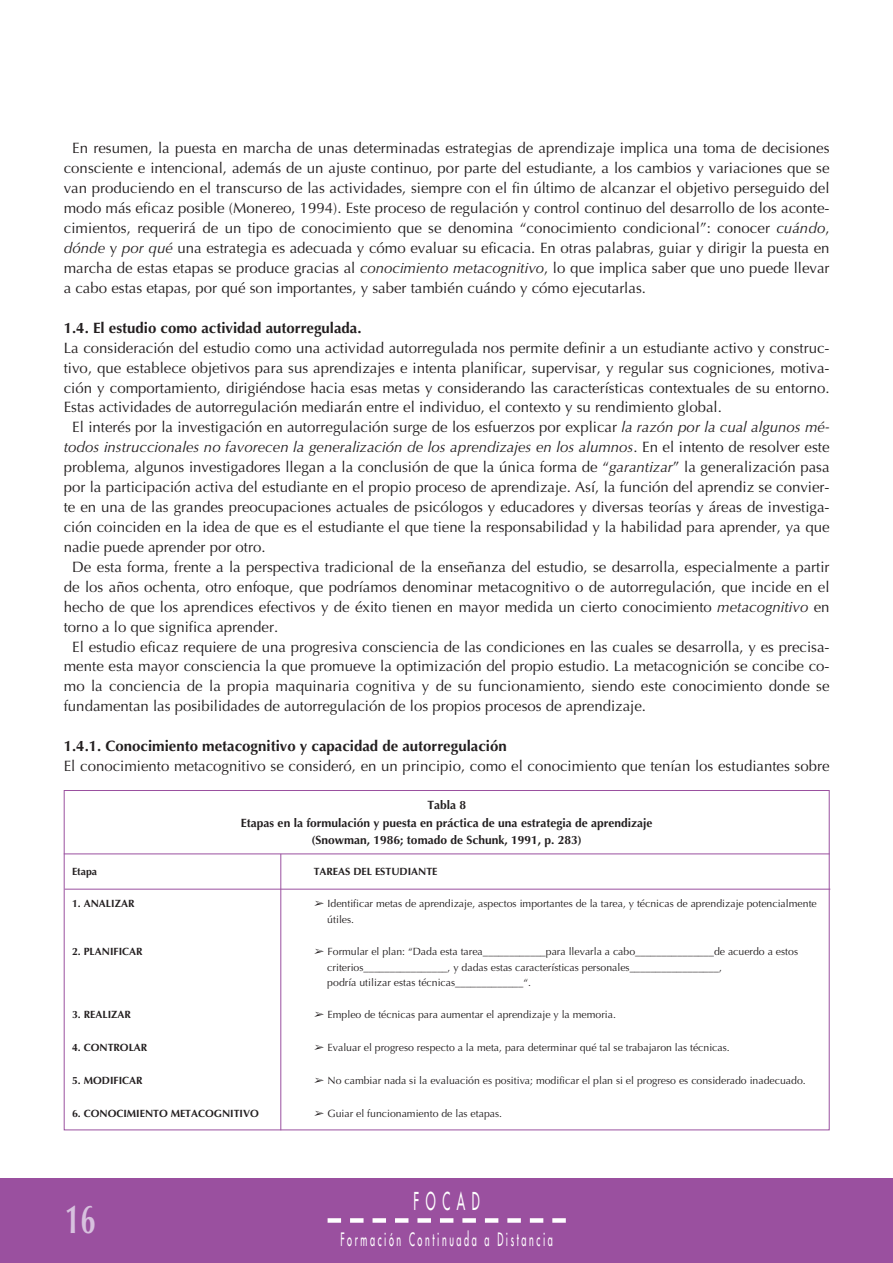
<style>
.page{position:relative;width:893px;height:1263px;background:#fff}
.page>*{position:absolute;margin:0;border:0;box-sizing:border-box;transform-origin:0 0}
.t1{font:700 40.5px "Optima";color:#d7c1de;scale:.67 1}
.t2{font:24px "Futura";letter-spacing:.55em;color:#fff;scale:.5 1}
.t3{font:18px "Futura";letter-spacing:.29em;color:#fff;scale:.5 1}
.t4{font:15px/20px "Optima";color:#231f20;text-align:justify}
.t5{font:italic 15px "Optima";color:#231f20}
.t6{font:700 15px "Optima";color:#231f20}
.t7{font:700 12px/17.1px "Optima";color:#231f20;text-align:center}
.t8{font:10.5px/15.3px "Optima";color:#231f20}
.t9{font:700 10.5px "Optima";color:#231f20}
.s1{font-style:italic}
.s2{font-style:normal}
</style>
<div class="page">
<div style="left:0;top:1178px;width:892px;height:85px;background:#9a509f"></div>
<svg style="left:341px;top:1218px;width:203px;height:5px"></svg>
<div style="left:327px;top:1218px;width:14px;height:5px;background:#fff"></div>
<div style="left:552px;top:1218px;width:14px;height:5px;background:#fff"></div>
<hr style="left:64px;top:854px;width:765px;height:1px;background:#9a509f">
<hr style="left:65px;top:889px;width:765px;height:1px;background:#9a509f">
<hr style="left:280px;top:854px;width:1px;height:276px;background:#9a509f">
<p class="t4" style="left:64px;top:140px;width:767px;text-indent:9px">En resumen, la puesta en marcha de unas determinadas estrategias de aprendizaje implica una toma de decisiones consciente e intencional, además de un ajuste continuo, por parte del estudiante, a los cambios y variaciones que se van produciendo en el transcurso de las actividades, siempre con el fin último de alcanzar el objetivo perseguido del modo más eficaz posible (Monereo, 1994). Este proceso de regulación y control continuo del desarrollo de los aconte&shy;cimientos, requerirá de un tipo de conocimiento que se denomina “conocimiento condicional”: conocer <span class="s1">cuándo</span>, <span class="s1">dónde</span> y <span class="s1">por qué</span> una estrategia es adecuada y cómo evaluar su eficacia. En otras palabras, guiar y dirigir la puesta en marcha de estas etapas se produce gracias al <span class="s1">conocimiento metacognitivo</span>, lo que implica saber que uno puede llevar a cabo estas etapas, por qué son importantes, y saber también cuándo y cómo ejecutarlas.</p>
<p class="t6" style="left:64px;top:321px;width:299px">1.4. El estudio como actividad autorregulada.</p>
<p class="t4" style="left:64px;top:339px;width:767px">La consideración del estudio como una actividad autorregulada nos permite definir a un estudiante activo y construc-</p>
<p class="t4" style="left:64px;top:359px;width:767px">tivo, que establece objetivos para sus aprendizajes e intenta planificar, supervisar, y regular sus cogniciones, motiva-</p>
<p class="t4" style="left:64px;top:379px;width:767px">ción y comportamiento, dirigiéndose hacia esas metas y considerando las características contextuales de su entorno.</p>
<p class="t4" style="left:64px;top:399px;width:659px">Estas actividades de autorregulación mediarán entre el individuo, el contexto y su rendimiento global.</p>
<p class="t4" style="left:72px;top:419px;width:758px">El interés por la investigación en autorregulación surge de los esfuerzos por explicar <span class="s1">la razón por la cual algunos mé-</span></p>
<p class="t5" style="left:64px;top:441px;width:767px">todos instruccionales no favorecen la generalización de los aprendizajes en los alumnos<span class="s2">. En el intento de resolver este</span></p>
<p class="t4" style="left:64px;top:459px;width:767px">problema, algunos investigadores llegan a la conclusión de que la única forma de “<span class="s1">garantizar</span>” la generalización pasa</p>
<p class="t4" style="left:64px;top:479px;width:767px">por la participación activa del estudiante en el propio proceso de aprendizaje. Así, la función del aprendiz se convier-</p>
<p class="t4" style="left:64px;top:498px;width:767px">te en una de las grandes preocupaciones actuales de psicólogos y educadores y diversas teorías y áreas de investiga-</p>
<p class="t4" style="left:64px;top:518px;width:767px">ción coinciden en la idea de que es el estudiante el que tiene la responsabilidad y la habilidad para aprender, ya que</p>
<p class="t4" style="left:64px;top:538px;width:203px">nadie puede aprender por otro.</p>
<p class="t4" style="left:72px;top:558px;width:758px">De esta forma, frente a la perspectiva tradicional de la enseñanza del estudio, se desarrolla, especialmente a partir</p>
<p class="t4" style="left:64px;top:578px;width:767px">de los años ochenta, otro enfoque, que podríamos denominar metacognitivo o de autorregulación, que incide en el</p>
<p class="t4" style="left:64px;top:598px;width:767px">hecho de que los aprendices efectivos y de éxito tienen en mayor medida un cierto conocimiento <span class="s1">metacognitivo</span> en</p>
<p class="t4" style="left:64px;top:618px;width:216px">torno a lo que significa aprender.</p>
<p class="t4" style="left:72px;top:638px;width:758px">El estudio eficaz requiere de una progresiva consciencia de las condiciones en las cuales se desarrolla, y es precisa-</p>
<p class="t4" style="left:64px;top:658px;width:767px">mente esta mayor consciencia la que promueve la optimización del propio estudio. La metacognición se concibe co-</p>
<p class="t4" style="left:64px;top:678px;width:767px">mo la conciencia de la propia maquinaria cognitiva y de su funcionamiento, siendo este conocimiento donde se</p>
<p class="t4" style="left:64px;top:698px;width:583px">fundamentan las posibilidades de autorregulación de los propios procesos de aprendizaje.</p>
<p class="t6" style="left:64px;top:740px;width:444px">1.4.1. Conocimiento metacognitivo y capacidad de autorregulación</p>
<p class="t4" style="left:64px;top:757px;width:767px">El conocimiento metacognitivo se consideró, en un principio, como el conocimiento que tenían los estudiantes sobre</p>
<p class="t7" style="left:241px;top:798px;width:413px">Tabla 8<br>Etapas en la formulación y puesta en práctica de una estrategia de aprendizaje (Snowman, 1986; tomado de Schunk, 1991, p. 283)</p>
<p class="t9" style="left:72px;top:867px;width:27px">Etapa</p>
<p class="t9" style="left:314px;top:867px;width:125px">TAREAS DEL ESTUDIANTE</p>
<p class="t9" style="left:72px;top:899px;width:64px">1. ANALIZAR</p>
<p class="t8" style="left:327px;top:896px;width:491px;line-height:15.8px;text-indent:-14px">➢ Identificar metas de aprendizaje, aspectos importantes de la tarea, y técnicas de aprendizaje potencialmente útiles.</p>
<p class="t9" style="left:72px;top:947px;width:72px">2. PLANIFICAR</p>
<p class="t8" style="left:327px;top:945px;width:472px;text-indent:-14px">➢ Formular el plan: “Dada esta tarea____________para llevarla a cabo_______________de acuerdo a estos criterios________________, y dadas estas características personales_________________,<br>podría utilizar estas técnicas_____________“.</p>
<p class="t9" style="left:72px;top:1010px;width:60px">3. REALIZAR</p>
<p class="t8" style="left:314px;top:1008px;width:304px">➢ Empleo de técnicas para aumentar el aprendizaje y la memoria.</p>
<p class="t9" style="left:72px;top:1043px;width:77px">4. CONTROLAR</p>
<p class="t8" style="left:314px;top:1041px;width:417px">➢ Evaluar el progreso respecto a la meta, para determinar qué tal se trabajaron las técnicas.</p>
<p class="t9" style="left:72px;top:1076px;width:72px">5. MODIFICAR</p>
<p class="t8" style="left:314px;top:1074px;width:493px">➢ No cambiar nada si la evaluación es positiva; modificar el plan si el progreso es considerado inadecuado.</p>
<p class="t9" style="left:72px;top:1109px;width:188px">6. CONOCIMIENTO METACOGNITIVO</p>
<p class="t8" style="left:314px;top:1107px;width:190px">➢ Guiar el funcionamiento de las etapas.</p>
<h1 class="t1" style="left:65px;top:1202px;width:46px">16</h1>
<h2 class="t2" style="left:413px;top:1189px;width:134px">FOCAD</h2>
<p class="t3" style="left:340px;top:1230px;width:426px">Formación Continuada a Distancia</p>
</div>
